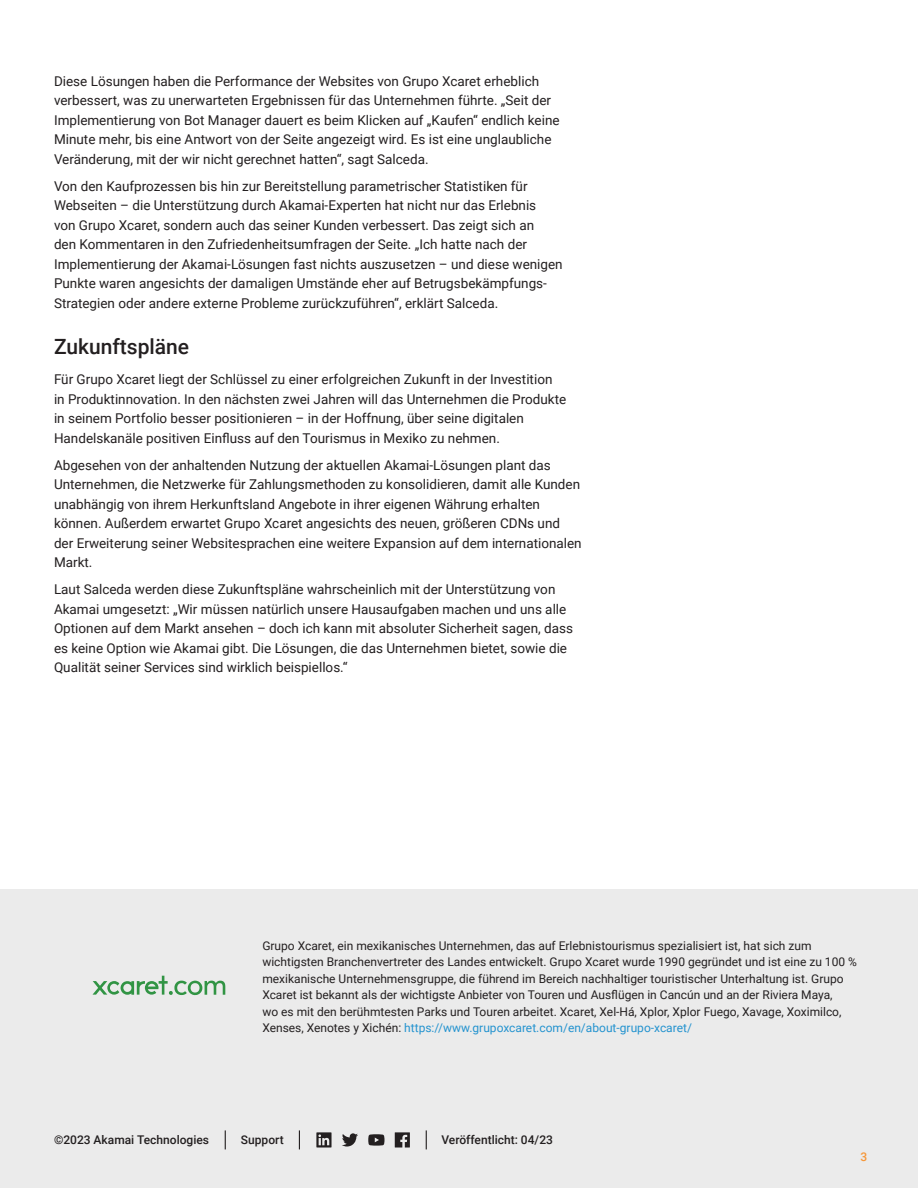
<style>
.page{position:relative;width:918px;height:1188px;background:#fff}
.page>*{position:absolute;margin:0;border:0;box-sizing:border-box;transform-origin:0 0}
.t1{font:500 21px "Roboto";color:#231f20}
.t2{font:13.5px/19.5px "Roboto";color:#231f20}
.t3{font:12px/16.5px "Roboto";color:#231f20}
.t4{font:500 12px "Roboto";color:#231f20}
.t5{font:500 12px "Roboto";color:#f69739}
.s1{color:#2493cf}
</style>
<div class="page">
<div style="left:0;top:890px;width:918px;height:298px;background:#ebebeb"></div>
<svg style="left:299px;top:1130px;width:1px;height:19px"></svg>
<svg style="left:225px;top:1130px;width:1px;height:19px"></svg>
<svg style="left:426px;top:1130px;width:1px;height:19px"></svg>
<svg style="left:368px;top:1134px;width:16px;height:12px"></svg>
<svg style="left:316px;top:1132px;width:16px;height:16px"></svg>
<svg style="left:395px;top:1132px;width:15px;height:16px"></svg>
<svg style="left:342px;top:1133px;width:16px;height:14px"></svg>
<svg style="left:93px;top:976px;width:132px;height:19px"></svg>
<p class="t2" style="left:54px;top:71px;width:507px">Diese Lösungen haben die Performance der Websites von Grupo Xcaret erheblich verbessert, was zu unerwarteten Ergebnissen für das Unternehmen führte. „Seit der Implementierung von Bot Manager dauert es beim Klicken auf „Kaufen“ endlich keine Minute mehr, bis eine Antwort von der Seite angezeigt wird. Es ist eine unglaubliche Veränderung, mit der wir nicht gerechnet hatten“, sagt Salceda.</p>
<p class="t2" style="left:54px;top:176px;width:510px">Von den Kaufprozessen bis hin zur Bereitstellung parametrischer Statistiken für Webseiten – die Unterstützung durch Akamai-Experten hat nicht nur das Erlebnis<br>von Grupo Xcaret, sondern auch das seiner Kunden verbessert. Das zeigt sich an<br>den Kommentaren in den Zufriedenheitsumfragen der Seite. „Ich hatte nach der Implementierung der Akamai-Lösungen fast nichts auszusetzen – und diese wenigen Punkte waren angesichts der damaligen Umstände eher auf Betrugsbekämpfungs-Strategien oder andere externe Probleme zurückzuführen“, erklärt Salceda.</p>
<h1 class="t1" style="left:54px;top:332px;width:137px">Zukunftspläne</h1>
<p class="t2" style="left:54px;top:369px;width:514px">Für Grupo Xcaret liegt der Schlüssel zu einer erfolgreichen Zukunft in der Investition in Produktinnovation. In den nächsten zwei Jahren will das Unternehmen die Produkte in seinem Portfolio besser positionieren – in der Hoffnung, über seine digitalen Handelskanäle positiven Einfluss auf den Tourismus in Mexiko zu nehmen.</p>
<p class="t2" style="left:54px;top:455px;width:529px">Abgesehen von der anhaltenden Nutzung der aktuellen Akamai-Lösungen plant das Unternehmen, die Netzwerke für Zahlungsmethoden zu konsolidieren, damit alle Kunden unabhängig von ihrem Herkunftsland Angebote in ihrer eigenen Währung erhalten können. Außerdem erwartet Grupo Xcaret angesichts des neuen, größeren CDNs und der Erweiterung seiner Websitesprachen eine weitere Expansion auf dem internationalen Markt.</p>
<p class="t2" style="left:54px;top:579px;width:521px">Laut Salceda werden diese Zukunftspläne wahrscheinlich mit der Unterstützung von Akamai umgesetzt: „Wir müssen natürlich unsere Hausaufgaben machen und uns alle Optionen auf dem Markt ansehen – doch ich kann mit absoluter Sicherheit sagen, dass es keine Option wie Akamai gibt. Die Lösungen, die das Unternehmen bietet, sowie die Qualität seiner Services sind wirklich beispiellos.“</p>
<p class="t3" style="left:262px;top:937px;width:596px">Grupo Xcaret, ein mexikanisches Unternehmen, das auf Erlebnistourismus spezialisiert ist, hat sich zum wichtigsten Branchenvertreter des Landes entwickelt. Grupo Xcaret wurde 1990 gegründet und ist eine zu 100 % mexikanische Unternehmensgruppe, die führend im Bereich nachhaltiger touristischer Unterhaltung ist. Grupo Xcaret ist bekannt als der wichtigste Anbieter von Touren und Ausflügen in Cancún und an der Riviera Maya,<br>wo es mit den berühmtesten Parks und Touren arbeitet. Xcaret, Xel-Há, Xplor, Xplor Fuego, Xavage, Xoximilco, Xenses, Xenotes y Xichén: <span class="s1">https://www.grupoxcaret.com/en/about-grupo-xcaret/</span></p>
<p class="t4" style="left:54px;top:1132px;width:157px">©2023 Akamai Technologies</p>
<p class="t4" style="left:241px;top:1132px;width:44px">Support</p>
<p class="t4" style="left:441px;top:1132px;width:113px">Veröffentlicht: 04/23</p>
<p class="t5" style="left:860px;top:1148px;width:8px">3</p>
</div>
